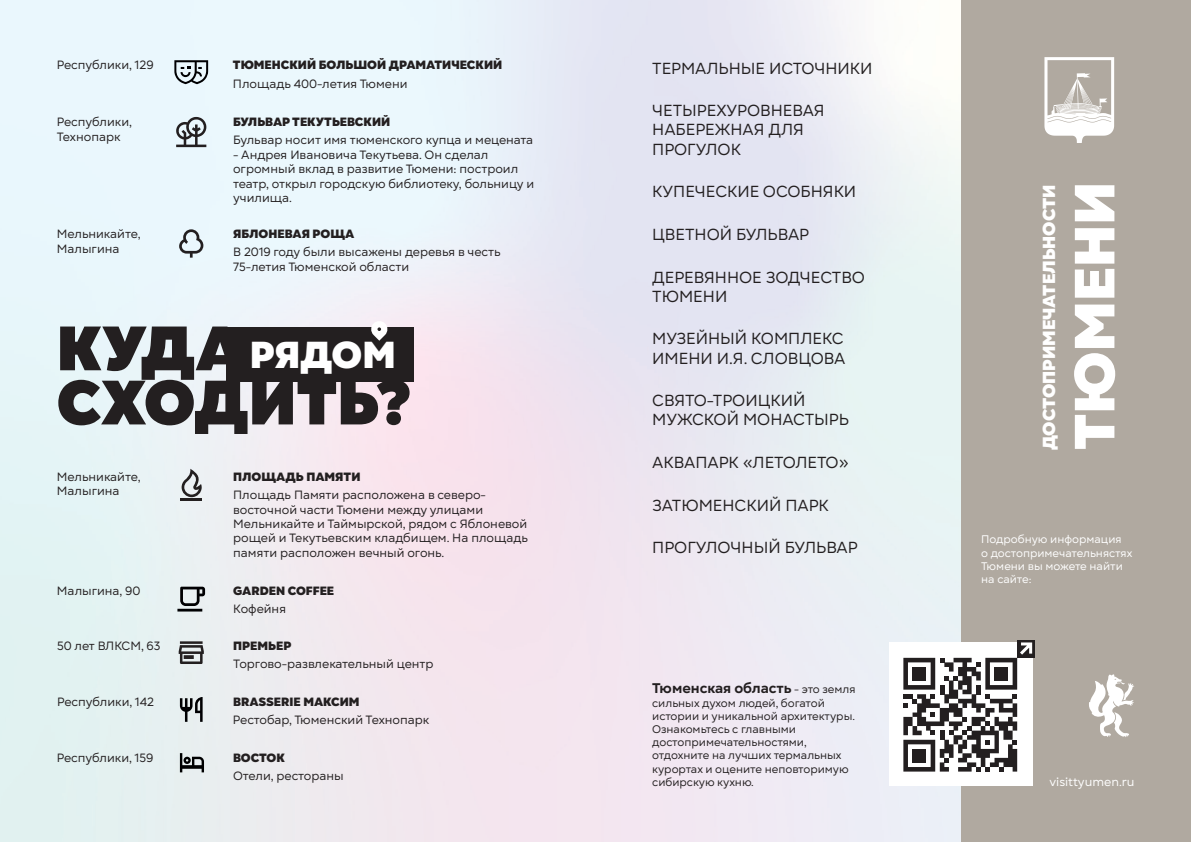
<style>
.page{position:relative;width:1191px;height:842px;background:#fff}
.page>*{position:absolute;margin:0;border:0;box-sizing:border-box;transform-origin:0 0}
.t1{font:900 62.5px/54.2px "Gogh";color:#231f20}
.t2{font:800 56.5px "Gogh";color:#fff}
.t3{font:800 37.5px "Gogh";letter-spacing:-.005em;color:#fff}
.t4{font:800 17.4px "Gogh";color:#fff}
.t5{font:16px/19.2px "Gogh";color:#231f20}
.t6{font:700 14px "Gogh";color:#231f20}
.t7{font:12px/14.4px "Gogh";color:#231f20}
.t8{font:800 12px "Gogh";color:#231f20}
.t9{font:12px "Gogh";color:#fff}
.t10{font:11px/13.2px "Gogh";color:#231f20}
.t11{font:11px/13.2px "Gogh";color:#fff}
.s1{font-weight:400;font-size:11px}
</style>
<div class="page">
<img style="left:0;top:0;width:961px;height:842px">
<div style="left:226px;top:327px;width:188px;height:54px;background:#231f20"></div>
<svg style="left:370px;top:320px;width:18px;height:21px"></svg>
<svg style="left:176px;top:117px;width:30px;height:30px"></svg>
<svg style="left:174px;top:60px;width:34px;height:24px"></svg>
<svg style="left:179px;top:229px;width:24px;height:29px"></svg>
<hr style="left:181px;top:499px;width:21px;height:2px;background:#231f20">
<svg style="left:182px;top:469px;width:20px;height:28px"></svg>
<svg style="left:177px;top:587px;width:28px;height:24px"></svg>
<svg style="left:179px;top:641px;width:25px;height:23px"></svg>
<svg style="left:180px;top:697px;width:23px;height:25px"></svg>
<svg style="left:180px;top:753px;width:24px;height:19px"></svg>
<div style="left:961px;top:0;width:230px;height:842px;background:#b0a9a0"></div>
<svg style="left:1044px;top:57px;width:70px;height:86px"></svg>
<div style="left:889px;top:642px;width:143px;height:144px;background:#fff"></div>
<svg style="left:903px;top:640px;width:132px;height:132px"></svg>
<svg style="left:1089px;top:674px;width:45px;height:63px"></svg>
<p class="t7" style="left:57px;top:58px;width:98px">Республики, 129</p>
<p class="t8" style="left:233px;top:57px;width:271px">ТЮМЕНСКИЙ БОЛЬШОЙ ДРАМАТИЧЕСКИЙ</p>
<p class="t7" style="left:233px;top:77px;width:176px">Площадь 400-летия Тюмени</p>
<p class="t7" style="left:57px;top:115px;width:77px">Республики,<br>Технопарк</p>
<p class="t8" style="left:233px;top:114px;width:159px">БУЛЬВАР ТЕКУТЬЕВСКИЙ</p>
<p class="t7" style="left:233px;top:133px;width:302px">Бульвар носит имя тюменского купца и мецената</p>
<p class="t7" style="left:233px;top:148px;width:303px">- Андрея Ивановича Текутьева. Он сделал огромный вклад в развитие Тюмени: построил театр, открыл городскую библиотеку, больницу и училища.</p>
<p class="t7" style="left:57px;top:227px;width:85px">Мельникайте,<br>Малыгина</p>
<p class="t8" style="left:233px;top:226px;width:123px">ЯБЛОНЕВАЯ РОЩА</p>
<p class="t7" style="left:233px;top:245px;width:269px">В 2019 году были высажены деревья в честь<br>75-летия Тюменской области</p>
<h1 class="t1" style="left:57px;top:322px;width:357px">КУДА<br>СХОДИТЬ?</h1>
<h3 class="t3" style="left:250px;top:330px;width:148px">РЯДОМ</h3>
<p class="t7" style="left:57px;top:470px;width:85px">Мельникайте,<br>Малыгина</p>
<p class="t8" style="left:233px;top:469px;width:129px">ПЛОЩАДЬ ПАМЯТИ</p>
<p class="t7" style="left:233px;top:488px;width:296px">Площадь Памяти расположена в северо&shy;восточной части Тюмени между улицами Мельникайте и Таймырской, рядом с Яблоневой рощей и Текутьевским кладбищем. На площадь памяти расположен вечный огонь.</p>
<p class="t7" style="left:57px;top:583px;width:85px">Малыгина, 90</p>
<p class="t8" style="left:233px;top:582px;width:102px">GARDEN COFFEE</p>
<p class="t7" style="left:233px;top:601px;width:54px">Кофейня</p>
<p class="t7" style="left:57px;top:639px;width:105px">50 лет ВЛКСМ, 63</p>
<p class="t8" style="left:233px;top:638px;width:60px">ПРЕМЬЕР</p>
<p class="t7" style="left:233px;top:657px;width:202px">Торгово-развлекательный центр</p>
<p class="t7" style="left:57px;top:695px;width:99px">Республики, 142</p>
<p class="t8" style="left:233px;top:694px;width:128px">BRASSERIE МАКСИМ</p>
<p class="t7" style="left:233px;top:713px;width:198px">Рестобар, Тюменский Технопарк</p>
<p class="t7" style="left:57px;top:751px;width:98px">Республики, 159</p>
<p class="t8" style="left:233px;top:750px;width:53px">ВОСТОК</p>
<p class="t7" style="left:233px;top:769px;width:112px">Отели, рестораны</p>
<h3 class="t5" style="left:652px;top:59px;width:222px">ТЕРМАЛЬНЫЕ ИСТОЧНИКИ</h3>
<h3 class="t5" style="left:652px;top:102px;width:174px">ЧЕТЫРЕХУРОВНЕВАЯ<br>НАБЕРЕЖНАЯ ДЛЯ<br>ПРОГУЛОК</h3>
<h3 class="t5" style="left:652px;top:183px;width:205px">КУПЕЧЕСКИЕ ОСОБНЯКИ</h3>
<h3 class="t5" style="left:652px;top:225px;width:158px">ЦВЕТНОЙ БУЛЬВАР</h3>
<h3 class="t5" style="left:652px;top:268px;width:214px">ДЕРЕВЯННОЕ ЗОДЧЕСТВО<br>ТЮМЕНИ</h3>
<h3 class="t5" style="left:652px;top:330px;width:194px">МУЗЕЙНЫЙ КОМПЛЕКС<br>ИМЕНИ И.Я. СЛОВЦОВА</h3>
<h3 class="t5" style="left:652px;top:391px;width:198px">СВЯТО-ТРОИЦКИЙ<br>МУЖСКОЙ МОНАСТЫРЬ</h3>
<h3 class="t5" style="left:652px;top:453px;width:198px">АКВАПАРК «ЛЕТОЛЕТО»</h3>
<h3 class="t5" style="left:652px;top:496px;width:178px">ЗАТЮМЕНСКИЙ ПАРК</h3>
<h3 class="t5" style="left:652px;top:539px;width:207px">ПРОГУЛОЧНЫЙ БУЛЬВАР</h3>
<p class="t6" style="left:652px;top:679px;width:205px">Тюменская область <span class="s1">- это земля</span></p>
<p class="t10" style="left:652px;top:696px;width:204px">сильных духом людей, богатой истории и уникальной архитектуры.<br>Ознакомьтесь с главными достопримечательностями, отдохните на лучших термальных курортах и оцените неповторимую сибирскую кухню.</p>
<h3 class="t4" style="left:1037px;top:450px;width:267px;rotate:-90deg">ДОСТОПРИМЕЧАТЕЛЬНОСТИ</h3>
<h2 class="t2" style="left:1057px;top:450px;width:270px;rotate:-90deg">ТЮМЕНИ</h2>
<p class="t11" style="left:981px;top:533px;width:153px">Подробную информация<br>о достопримечательнястях<br>Тюмени вы можете найти на сайте:</p>
<p class="t9" style="left:1049px;top:774px;width:87px">visittyumen.ru</p>
</div>
